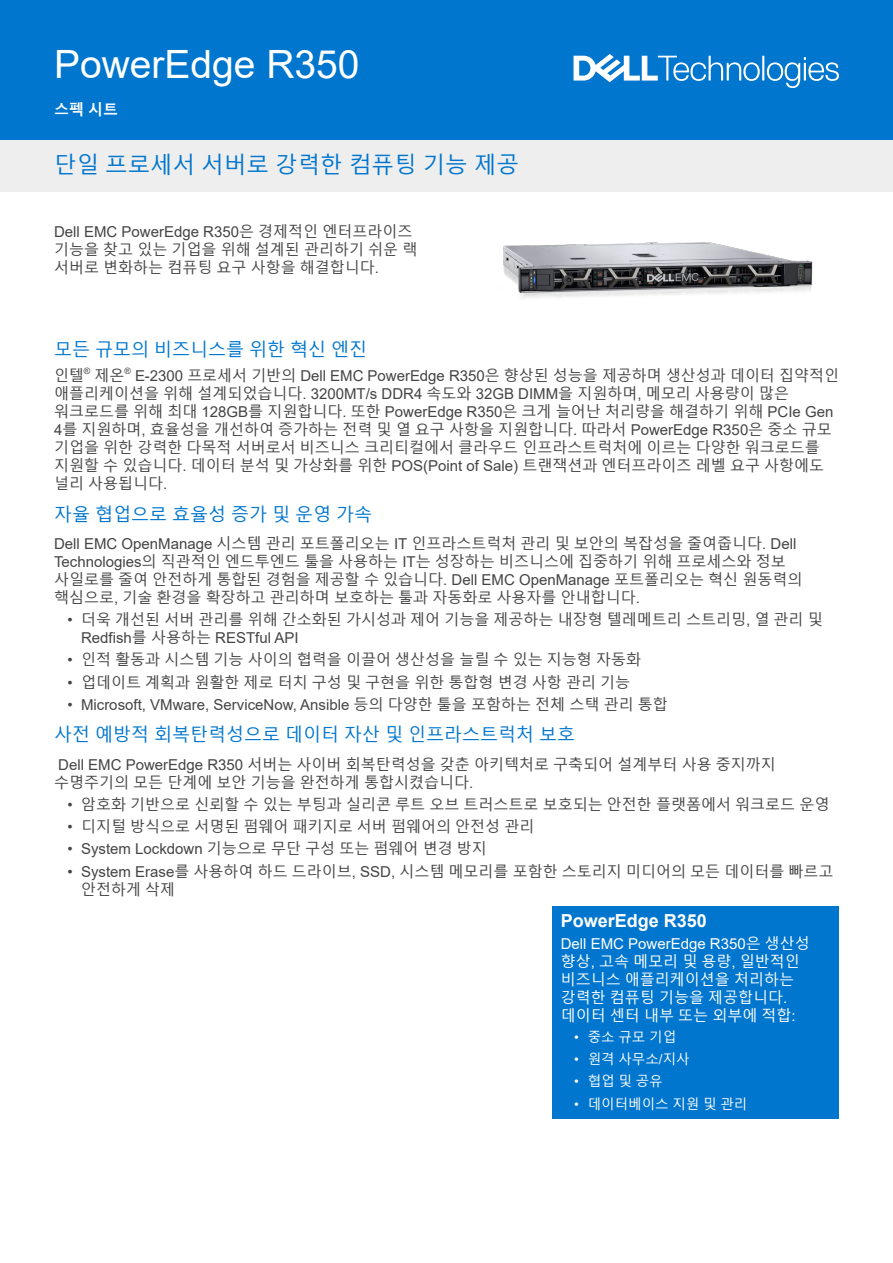
<style>
.page{position:relative;width:893px;height:1263px;background:#fff}
.page>*{position:absolute;margin:0;border:0;box-sizing:border-box;transform-origin:0 0}
.Document_Title{font:39px "Arial";color:#fff}
.Title_Tagline{font:22.5px "Malgun Gothic";color:#0076ce}
.Heading_2{font:18px "Malgun Gothic";color:#0076ce}
.Body_Text{font:18px "Malgun Gothic";color:#0076ce}
.Side_Box_Heading{font:700 18px "Arial";color:#fff}
.Body_Text-2{font:15px/18px "Malgun Gothic";color:#444}
.Side_box_Body_Text{font:15px/18px "Malgun Gothic";color:#fff}
.t1{font:15px "Arial";color:#444}
.Guide_text_Banner{font:700 15px "Malgun Gothic";color:#fff}
.t2{font:13.5px "Malgun Gothic";color:#fff}
.Body_Text-3{font:8.7px "Arial";color:#444}
.s1{font-family:"Arial"}
.s2{font-family:"Malgun Gothic"}
</style>
<div class="page">
<div style="left:0;top:0;width:893px;height:141px;background:#0076ce"></div>
<div style="left:0;top:141px;width:893px;height:51px;background:#eee"></div>
<div style="left:552px;top:906px;width:287px;height:213px;background:#0076ce"></div>
<img style="left:503px;top:242px;width:310px;height:56px">
<svg style="left:573px;top:54px;width:266px;height:34px"></svg>
<p class="Document_Title" style="left:54px;top:37px;width:307px">PowerEdge R350</p>
<p class="Guide_text_Banner" style="left:54px;top:101px;width:66px">스펙 시트</p>
<p class="Title_Tagline" style="left:54px;top:152px;width:467px">단일 프로세서 서버로 강력한 컴퓨팅 기능 제공</p>
<p class="Body_Text-2" style="left:54px;top:223px;width:365px"><span class="s1">Dell EMC PowerEdge R350</span>은 경제적인 엔터프라이즈 기능을 찾고 있는 기업을 위해 설계된 관리하기 쉬운 랙 서버로 변화하는 컴퓨팅 요구 사항을 해결합니다<span class="s1">.</span></p>
<p class="Body_Text" style="left:54px;top:340px;width:315px">모든 규모의 비즈니스를 위한 혁신 엔진</p>
<p class="Body_Text-2" style="left:54px;top:367px;width:31px">인텔</p>
<p class="Body_Text-3" style="left:84px;top:365px;width:8px">®</p>
<p class="Body_Text-2" style="left:95px;top:367px;width:31px">제온</p>
<p class="Body_Text-3" style="left:124px;top:365px;width:8px">®</p>
<p class="Body_Text-2" style="left:54px;top:367px;width:786px;text-indent:81px"><span class="s1">E-2300</span> 프로세서 기반의 <span class="s1">Dell EMC PowerEdge R350</span>은 향상된 성능을 제공하며 생산성과 데이터 집약적인 애플리케이션을 위해 설계되었습니다<span class="s1">. 3200MT/s DDR4</span> 속도와 <span class="s1">32GB DIMM</span>을 지원하며<span class="s1">,</span> 메모리 사용량이 많은 워크로드를 위해 최대 <span class="s1">128GB</span>를 지원합니다<span class="s1">.</span> 또한 <span class="s1">PowerEdge R350</span>은 크게 늘어난 처리량을 해결하기 위해 <span class="s1">PCIe Gen 4</span>를 지원하며<span class="s1">,</span> 효율성을 개선하여 증가하는 전력 및 열 요구 사항을 지원합니다<span class="s1">.</span> 따라서 <span class="s1">PowerEdge R350</span>은 중소 규모 기업을 위한 강력한 다목적 서버로서 비즈니스 크리티컬에서 클라우드 인프라스트럭처에 이르는 다양한 워크로드를 지원할 수 있습니다<span class="s1">.</span> 데이터 분석 및 가상화를 위한 <span class="s1">POS(Point of Sale)</span> 트랜잭션과 엔터프라이즈 레벨 요구 사항에도 널리 사용됩니다<span class="s1">.</span></p>
<p class="Heading_2" style="left:54px;top:504px;width:320px">자율 협업으로 효율성 증가 및 운영 가속</p>
<p class="Body_Text-2" style="left:54px;top:535px;width:750px"><span class="s1">Dell EMC OpenManage</span> 시스템 관리 포트폴리오는 <span class="s1">IT</span> 인프라스트럭처 관리 및 보안의 복잡성을 줄여줍니다<span class="s1">. Dell Technologies</span>의 직관적인 엔드투엔드 툴을 사용하는 <span class="s1">IT</span>는 성장하는 비즈니스에 집중하기 위해 프로세스와 정보 사일로를 줄여 안전하게 통합된 경험을 제공할 수 있습니다<span class="s1">. Dell EMC OpenManage</span> 포트폴리오는 혁신 원동력의 핵심으로<span class="s1">,</span> 기술 환경을 확장하고 관리하며 보호하는 툴과 자동화로 사용자를 안내합니다<span class="s1">.</span></p>
<p class="Body_Text-2" style="left:81px;top:611px;width:743px;text-indent:-14px"><span class="s1">•</span> 더욱 개선된 서버 관리를 위해 간소화된 가시성과 제어 기능을 제공하는 내장형 텔레메트리 스트리밍<span class="s1">,</span> 열 관리 및<br><span class="s1">Redfish</span>를 사용하는 <span class="s1">RESTful API</span></p>
<p class="Body_Text-2" style="left:68px;top:651px;width:575px"><span class="s1">•</span> 인적 활동과 시스템 기능 사이의 협력을 이끌어 생산성을 늘릴 수 있는 지능형 자동화</p>
<p class="Body_Text-2" style="left:68px;top:674px;width:564px"><span class="s1">•</span> 업데이트 계획과 원활한 제로 터치 구성 및 구현을 위한 통합형 변경 사항 관리 기능</p>
<p class="t1" style="left:68px;top:694px;width:602px">• Microsoft, VMware, ServiceNow, Ansible <span class="s2">등의 다양한 툴을 포함하는 전체 스택 관리 통합</span></p>
<p class="Heading_2" style="left:54px;top:724px;width:523px">사전 예방적 회복탄력성으로 데이터 자산 및 인프라스트럭처 보호</p>
<p class="Body_Text-2" style="left:54px;top:755px;width:723px"><span class="s1">Dell EMC PowerEdge R350</span> 서버는 사이버 회복탄력성을 갖춘 아키텍처로 구축되어 설계부터 사용 중지까지 수명주기의 모든 단계에 보안 기능을 완전하게 통합시켰습니다<span class="s1">.</span></p>
<p class="Body_Text-2" style="left:68px;top:796px;width:763px"><span class="s1">•</span> 암호화 기반으로 신뢰할 수 있는 부팅과 실리콘 루트 오브 트러스트로 보호되는 안전한 플랫폼에서 워크로드 운영</p>
<p class="Body_Text-2" style="left:68px;top:818px;width:468px"><span class="s1">•</span> 디지털 방식으로 서명된 펌웨어 패키지로 서버 펌웨어의 안전성 관리</p>
<p class="Body_Text-2" style="left:68px;top:840px;width:421px"><span class="s1">• System Lockdown</span> 기능으로 무단 구성 또는 펌웨어 변경 방지</p>
<p class="Body_Text-2" style="left:81px;top:862px;width:754px;text-indent:-14px"><span class="s1">• System Erase</span>를 사용하여 하드 드라이브<span class="s1">, SSD,</span> 시스템 메모리를 포함한 스토리지 미디어의 모든 데이터를 빠르고 안전하게 삭제</p>
<p class="Side_Box_Heading" style="left:561px;top:908px;width:148px">PowerEdge R350</p>
<p class="Side_box_Body_Text" style="left:561px;top:935px;width:251px"><span class="s1">Dell EMC PowerEdge R350</span>은 생산성 향상<span class="s1">,</span> 고속 메모리 및 용량<span class="s1">,</span> 일반적인 비즈니스 애플리케이션을 처리하는 강력한 컴퓨팅 기능을 제공합니다<span class="s1">. </span>데이터 센터 내부 또는 외부에 적합<span class="s1">:</span></p>
<p class="t2" style="left:574px;top:1029px;width:104px"><span class="s1">•</span> 중소 규모 기업</p>
<p class="t2" style="left:574px;top:1051px;width:117px"><span class="s1">•</span> 원격 사무소<span class="s1">/</span>지사</p>
<p class="t2" style="left:574px;top:1074px;width:90px"><span class="s1">•</span> 협업 및 공유</p>
<p class="t2" style="left:574px;top:1096px;width:175px"><span class="s1">•</span> 데이터베이스 지원 및 관리</p>
</div>
